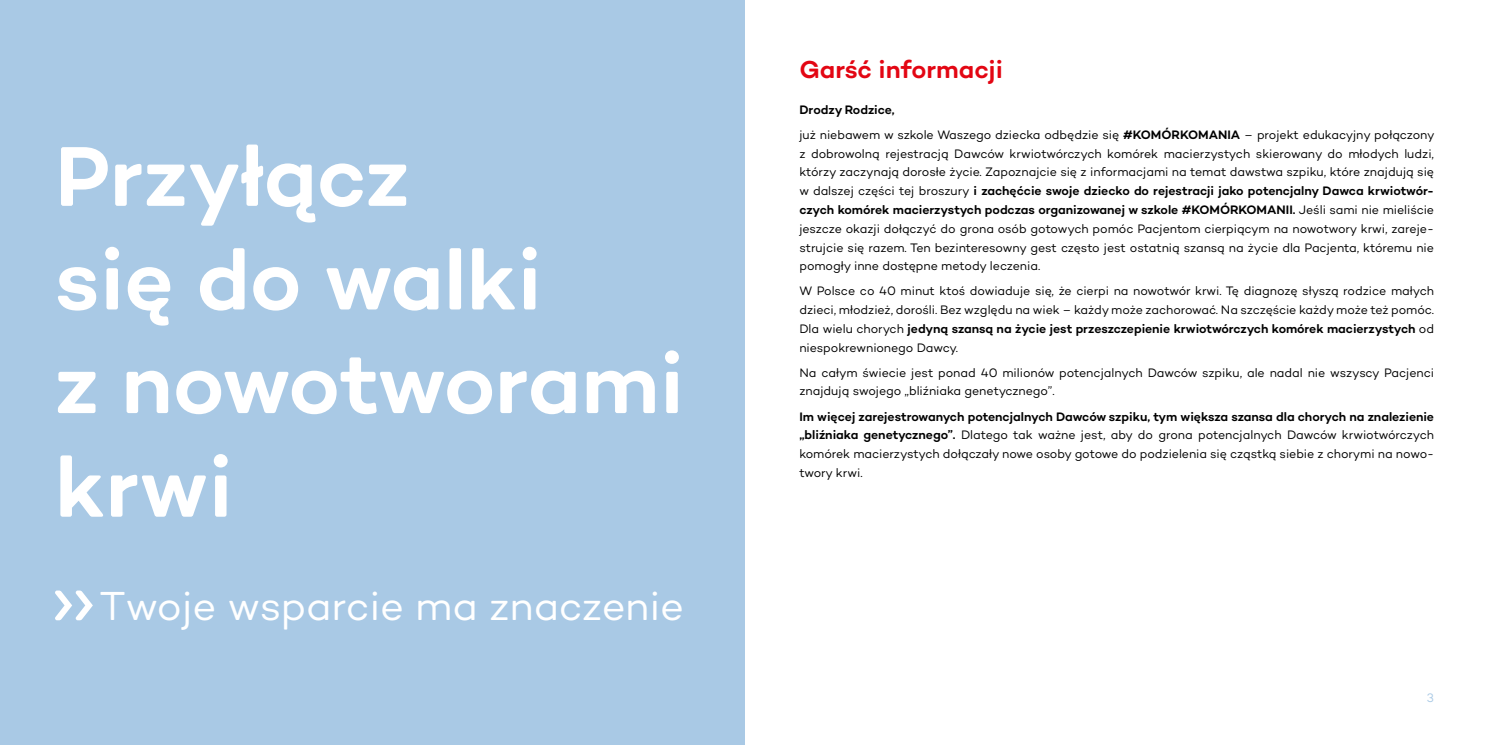
<style>
.page{position:relative;width:1489px;height:745px;background:#fff}
.page>*{position:absolute;margin:0;border:0;box-sizing:border-box;transform-origin:0 0}
.t1{font:500 86.25px/103.5px "DKMS Custom";color:#fff}
.t2{font:41.25px "DKMS Custom";letter-spacing:-.005em;color:#fff}
.t3{font:500 25px "DKMS Custom";color:#e30613}
.t4{font:12.5px/18.8px "DKMS Custom";letter-spacing:-.005em;color:#000;text-align:justify}
.t5{font:12.5px "DKMS Custom";color:#a9c9e5}
.s1{font-weight:500}
</style>
<div class="page">
<div style="left:0;top:0;width:744px;height:744px;background:#a9c9e5"></div>
<svg style="left:55px;top:590px;width:38px;height:30px"></svg>
<h1 class="t1" style="left:55px;top:123px;width:631px">Przyłącz<br>się do walki<br>z nowotworami krwi</h1>
<h2 class="t2" style="left:100px;top:580px;width:586px">Twoje wsparcie ma znaczenie</h2>
<h3 class="t3" style="left:799px;top:54px;width:205px">Garść informacji</h3>
<p class="t4" style="left:799px;top:97px;width:636px;line-height:25px"><span class="s1">Drodzy Rodzice,<br></span>już niebawem w szkole Waszego dziecka odbędzie się <span class="s1">#KOMÓRKOMANIA</span> – projekt edukacyjny połączony</p>
<p class="t4" style="left:799px;top:144px;width:636px">z dobrowolną rejestracją Dawców krwiotwórczych komórek macierzystych skierowany do młodych ludzi, którzy zaczynają dorosłe życie. Zapoznajcie się z informacjami na temat dawstwa szpiku, które znajdują się w dalszej części tej broszury <span class="s1">i zachęćcie swoje dziecko do rejestracji jako potencjalny Dawca krwiotwór&shy;czych komórek macierzystych podczas organizowanej w szkole #KOMÓRKOMANII.</span> Jeśli sami nie mieliście jeszcze okazji dołączyć do grona osób gotowych pomóc Pacjentom cierpiącym na nowotwory krwi, zareje&shy;strujcie się razem. Ten bezinteresowny gest często jest ostatnią szansą na życie dla Pacjenta, któremu nie pomogły inne dostępne metody leczenia.</p>
<p class="t4" style="left:799px;top:281px;width:636px">W Polsce co 40 minut ktoś dowiaduje się, że cierpi na nowotwór krwi. Tę diagnozę słyszą rodzice małych dzieci, młodzież, dorośli. Bez względu na wiek – każdy może zachorować. Na szczęście każdy może też pomóc.<br>Dla wielu chorych <span class="s1">jedyną szansą na życie jest przeszczepienie krwiotwórczych komórek macierzystych</span> od niespokrewnionego Dawcy.</p>
<p class="t4" style="left:799px;top:362px;width:636px">Na całym świecie jest ponad 40 milionów potencjalnych Dawców szpiku, ale nadal nie wszyscy Pacjenci znajdują swojego „bliźniaka genetycznego”.</p>
<p class="t4" style="left:799px;top:406px;width:636px"><span class="s1">Im więcej zarejestrowanych potencjalnych Dawców szpiku, tym większa szansa dla chorych na znalezienie „bliźniaka genetycznego”.</span> Dlatego tak ważne jest, aby do grona potencjalnych Dawców krwiotwórczych komórek macierzystych dołączały nowe osoby gotowe do podzielenia się cząstką siebie z chorymi na nowo&shy;twory krwi.</p>
<p class="t5" style="left:1426px;top:689px;width:9px">3</p>
</div>
